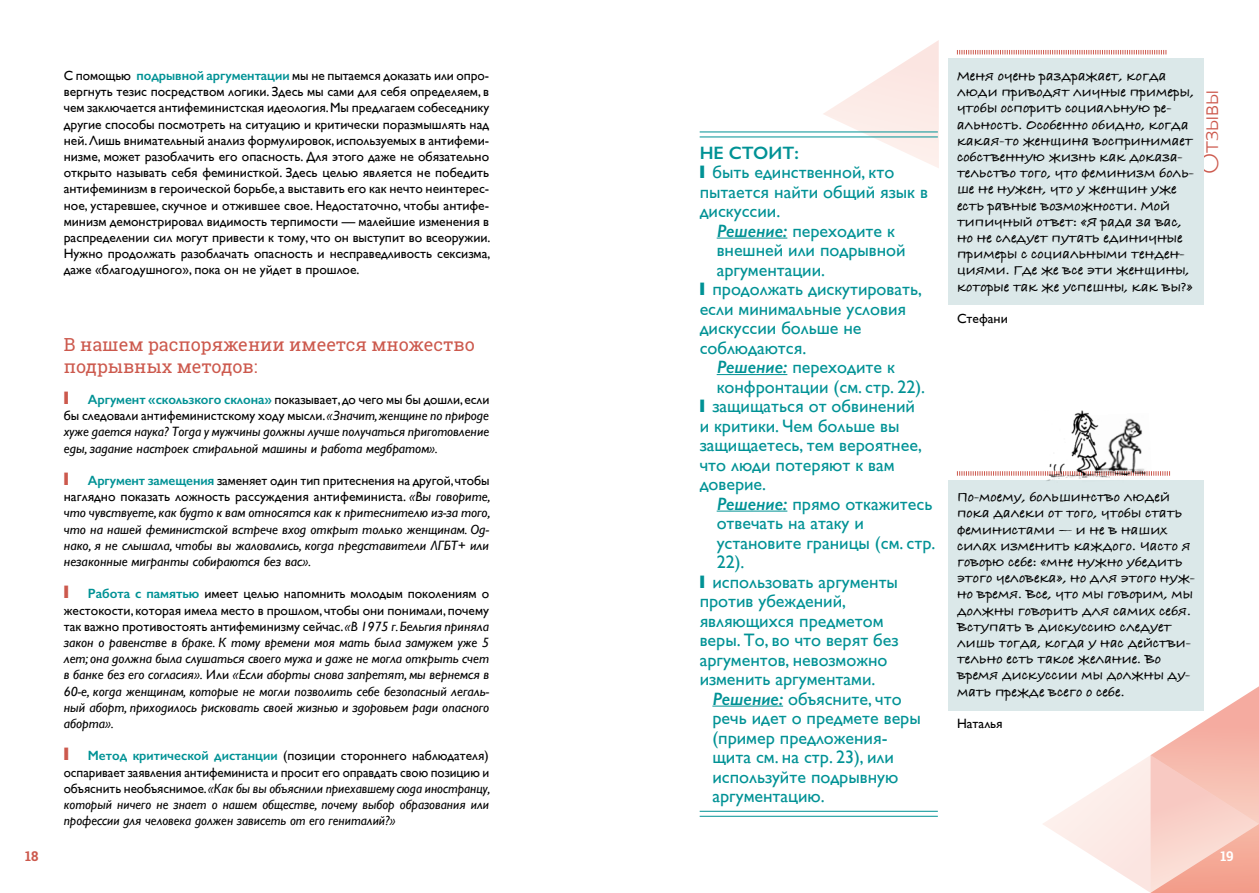
<style>
.page{position:relative;width:1259px;height:893px;background:#fff}
.page>*{position:absolute;margin:0;border:0;box-sizing:border-box;transform-origin:0 0}
.t1{font:300 25.65px "Gill Sans";color:#cc594d}
.t2{font:18px "Gill Sans";color:#009295}
.t3{font:18px/21.6px "Roboto Slab";color:#cc594d}
.t4{font:600 18px "Gill Sans";color:#009295}
.t5{font:700 15px/16.2px "Bradley Hand ITCTT";color:#000}
.t6{font:italic 13.5px/16.2px "Gill Sans";color:#000;text-align:justify}
.t7{font:13.5px/16.2px "Gill Sans";color:#000;text-align:justify}
.t8{font:700 13.5px "Roboto Slab";color:#cc594d}
.t9{font:700 13.5px "Roboto Slab";color:#fff}
.s1{font-weight:600;color:#009295}
.s2{color:#cc594d}
.s3{font-weight:600;font-style:normal;color:#009295}
.s4{font-style:normal}
.s5{font-weight:600;font-style:italic}
</style>
<div class="page">
<svg style="left:1042px;top:672px;width:217px;height:221px"></svg>
<div style="left:948px;top:480px;width:255px;height:230px;background:#dbe8e9"></div>
<svg style="left:957px;top:471px;width:213px;height:5px"></svg>
<svg style="left:822px;top:40px;width:117px;height:128px"></svg>
<img style="left:1130px;top:418px;width:22px;height:58px">
<img style="left:1044px;top:410px;width:86px;height:71px">
<hr style="left:699px;top:131px;width:239px;height:1px;background:#009295">
<hr style="left:699px;top:136px;width:239px;height:1px;background:#009295">
<hr style="left:716px;top:238px;width:71px;height:1px;background:#009295">
<hr style="left:716px;top:374px;width:71px;height:1px;background:#009295">
<hr style="left:716px;top:511px;width:71px;height:1px;background:#009295">
<hr style="left:712px;top:706px;width:71px;height:1px;background:#009295">
<hr style="left:699px;top:811px;width:239px;height:1px;background:#009295">
<hr style="left:699px;top:816px;width:239px;height:1px;background:#009295">
<div style="left:948px;top:59px;width:255px;height:246px;background:#dbe8e9"></div>
<svg style="left:957px;top:50px;width:209px;height:4px"></svg>
<p class="t7" style="left:64px;top:67px;width:428px">С помощью <span class="s1">подрывной аргументации</span> мы не пытаемся доказать или опро&shy;вергнуть тезис посредством логики. Здесь мы сами для себя определяем, в чем заключается антифеминистская идеология. Мы предлагаем собеседнику другие способы посмотреть на ситуацию и критически поразмышлять над ней. Лишь внимательный анализ формулировок, используемых в антифеми&shy;низме, может разоблачить его опасность. Для этого даже не обязательно открыто называть себя феминисткой. Здесь целью является не победить антифеминизм в героической борьбе, а выставить его как нечто неинтерес&shy;ное, устаревшее, скучное и отжившее свое. Недостаточно, чтобы антифе&shy;минизм демонстрировал видимость терпимости — малейшие изменения в распределении сил могут привести к тому, что он выступит во всеоружии.<br>Нужно продолжать разоблачать опасность и несправедливость сексизма, даже «благодушного», пока он не уйдет в прошлое.</p>
<h2 class="t3" style="left:64px;top:334px;width:412px">В нашем распоряжении имеется множество подрывных методов:</h2>
<p class="t6" style="left:64px;top:391px;width:427px"><span class="s2">❙</span> <span class="s3">Аргумент «скользкого склона»</span> <span class="s4">показывает, до чего мы бы дошли, если бы следовали антифеминистскому ходу мысли.</span> «Значит, женщине по природе хуже дается наука? Тогда у мужчины должны лучше получаться приготовление еды, задание настроек стиральной машины и работа медбратом».</p>
<p class="t6" style="left:64px;top:472px;width:428px"><span class="s2">❙</span> <span class="s3">Аргумент замещения</span> <span class="s4">заменяет один тип притеснения на другой, чтобы наглядно показать ложность рассуждения антифеминиста.</span> «Вы говорите, что чувствуете, как будто к вам относятся как к притеснителю из-за того, что на нашей феминистской встрече вход открыт только женщинам. Од&shy;нако, я не слышала, чтобы вы жаловались, когда представители ЛГБТ+ или незаконные мигранты собираются без вас».</p>
<p class="t6" style="left:64px;top:586px;width:427px"><span class="s2">❙</span> <span class="s3">Работа с памятью</span> <span class="s4">имеет целью напомнить молодым поколениям о жестокости, которая имела место в прошлом, чтобы они понимали, почему так важно противостоять антифеминизму сейчас.</span> «В 1975 г. Бельгия приняла закон о равенстве в браке. К тому времени моя мать была замужем уже 5 лет; она должна была слушаться своего мужа и даже не могла открыть счет в банке без его согласия». <span class="s4">Или</span> «Если аборты снова запретят, мы вернемся в 60-е, когда женщинам, которые не могли позволить себе безопасный легаль&shy;ный аборт, приходилось рисковать своей жизнью и здоровьем ради опасного аборта».</p>
<p class="t6" style="left:64px;top:748px;width:428px;text-align:left"><span class="s2">❙</span> <span class="s3">Метод критической дистанции</span> <span class="s4">(позиции стороннего наблюдателя) оспаривает заявления антифеминиста и просит его оправдать свою позицию и объяснить необъяснимое.</span> «Как бы вы объяснили приехавшему сюда иностранцу, который ничего не знает о нашем обществе, почему выбор образования или профессии для человека должен зависеть от его гениталий?»</p>
<h2 class="t4" style="left:699px;top:142px;width:101px">НЕ СТОИТ:</h2>
<h2 class="t2" style="left:699px;top:162px;width:196px">❙ быть единственной, кто</h2>
<h2 class="t2" style="left:699px;top:181px;width:230px">пытается найти общий язык в</h2>
<h2 class="t2" style="left:699px;top:201px;width:82px">дискуссии.</h2>
<h2 class="t2" style="left:716px;top:220px;width:180px"><span class="s5">Решение:</span> переходите к</h2>
<h2 class="t2" style="left:716px;top:240px;width:190px">внешней или подрывной</h2>
<h2 class="t2" style="left:716px;top:259px;width:110px">аргументации.</h2>
<h2 class="t2" style="left:699px;top:278px;width:224px">❙ продолжать дискутировать,</h2>
<h2 class="t2" style="left:699px;top:298px;width:208px">если минимальные условия</h2>
<h2 class="t2" style="left:699px;top:317px;width:163px">дискуссии больше не</h2>
<h2 class="t2" style="left:699px;top:337px;width:108px">соблюдаются.</h2>
<h2 class="t2" style="left:716px;top:356px;width:180px"><span class="s5">Решение:</span> переходите к</h2>
<h2 class="t2" style="left:716px;top:376px;width:210px">конфронтации (см. стр. 22).</h2>
<h2 class="t2" style="left:699px;top:395px;width:217px">❙ защищаться от обвинений</h2>
<h2 class="t2" style="left:699px;top:415px;width:201px">и критики. Чем больше вы</h2>
<h2 class="t2" style="left:699px;top:434px;width:224px">защищаетесь, тем вероятнее,</h2>
<h2 class="t2" style="left:699px;top:454px;width:196px">что люди потеряют к вам</h2>
<h2 class="t2" style="left:699px;top:473px;width:68px">доверие.</h2>
<h2 class="t2" style="left:716px;top:493px;width:217px"><span class="s5">Решение:</span> прямо откажитесь</h2>
<h2 class="t2" style="left:716px;top:512px;width:149px">отвечать на атаку и</h2>
<h2 class="t2" style="left:716px;top:532px;width:220px">установите границы (см. стр.</h2>
<h2 class="t2" style="left:716px;top:551px;width:29px">22).</h2>
<h2 class="t2" style="left:699px;top:571px;width:200px">❙ использовать аргументы</h2>
<h2 class="t2" style="left:699px;top:590px;width:148px">против убеждений,</h2>
<h2 class="t2" style="left:699px;top:610px;width:185px">являющихся предметом</h2>
<h2 class="t2" style="left:699px;top:629px;width:200px">веры. То, во что верят без</h2>
<h2 class="t2" style="left:699px;top:649px;width:189px">аргументов, невозможно</h2>
<h2 class="t2" style="left:699px;top:668px;width:177px">изменить аргументами.</h2>
<h2 class="t2" style="left:712px;top:688px;width:191px"><span class="s5">Решение:</span> объясните, что</h2>
<h2 class="t2" style="left:712px;top:707px;width:210px">речь идет о предмете веры</h2>
<h2 class="t2" style="left:712px;top:727px;width:177px">(пример предложения-</h2>
<h2 class="t2" style="left:712px;top:746px;width:183px">щита см. на стр. 23), или</h2>
<h2 class="t2" style="left:712px;top:766px;width:187px">используйте подрывную</h2>
<h2 class="t2" style="left:712px;top:785px;width:114px">аргументацию.</h2>
<p class="t5" style="left:957px;top:67px;width:239px">Меня очень раздражает, когда люди приводят личные примеры, чтобы оспорить социальную ре&shy;альность. Особенно обидно, когда какая-то женщина воспринимает собственную жизнь как доказа&shy;тельство того, что феминизм боль&shy;ше не нужен, что у женщин уже есть равные возможности. Мой типичный ответ: «Я рада за вас, но не следует путать единичные примеры с социальными тенден&shy;циями. Где же все эти женщины, которые так же успешны, как вы?»</p>
<p class="t7" style="left:957px;top:310px;width:52px">Стефани</p>
<h1 class="t1" style="left:1189px;top:174px;width:86px;rotate:-90deg">Отзывы</h1>
<p class="t5" style="left:957px;top:488px;width:240px">По-моему, большинство людей пока далеки от того, чтобы стать феминистами — и не в наших силах изменить каждого. Часто я говорю себе: «мне нужно убедить этого человека», но для этого нуж&shy;но время. Все, что мы говорим, мы должны говорить для самих себя.<br>Вступать в дискуссию следует лишь тогда, когда у нас действи&shy;тельно есть такое желание. Во время дискуссии мы должны ду&shy;мать прежде всего о себе.</p>
<p class="t7" style="left:957px;top:715px;width:47px">Наталья</p>
<p class="t8" style="left:25px;top:847px;width:15px">18</p>
<p class="t9" style="left:1220px;top:847px;width:15px">19</p>
</div>
